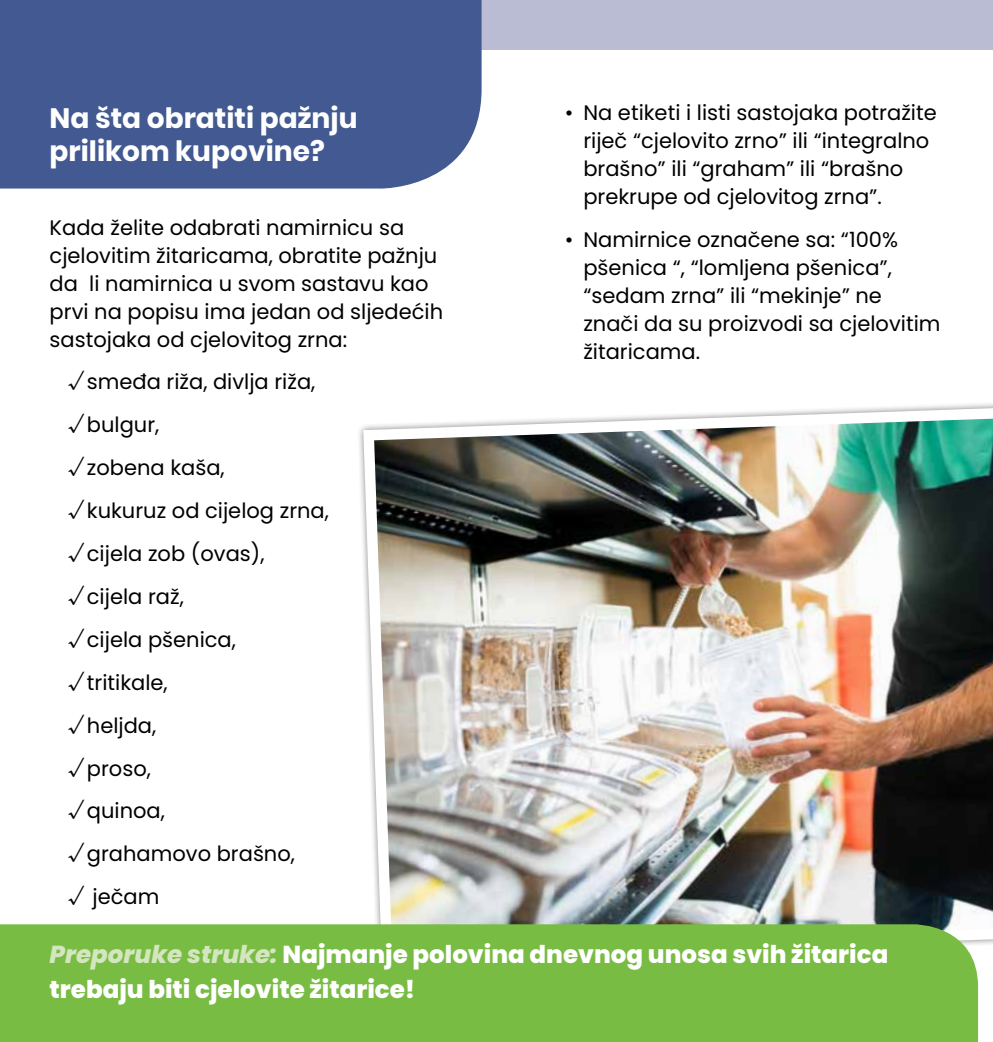
<style>
.page{position:relative;width:993px;height:1042px;background:#fff}
.page>*{position:absolute;margin:0;border:0;box-sizing:border-box;transform-origin:0 0}
.t1{font:700 28px/33.6px "Poppins";color:#fff}
.t2{font:800 24.5px/35px "Poppins";color:#fff}
.t3{font:21px/42.9px "Poppins";color:#000}
.s1{font-style:italic;color:#d4e6c0}
</style>
<div class="page">
<div style="left:0;top:0;width:992px;height:50px;background:#babcd3"></div>
<div style="left:0;top:0;width:481px;height:189px;background:#425a91"></div>
<img style="left:359px;top:403px;width:633px;height:542px">
<div style="left:0;top:924px;width:977px;height:118px;background:#79bc43"></div>
<h1 class="t1" style="left:50px;top:101px;width:309px">Na šta obratiti pažnju prilikom kupovine?</h1>
<p class="t3" style="left:583px;top:99px;width:355px;line-height:28px;text-indent:-19px">• Na etiketi i listi sastojaka potražite riječ “cjelovito zrno” ili “integralno brašno” ili “graham” ili “brašno prekrupe od cjelovitog zrna”.</p>
<p class="t3" style="left:583px;top:226px;width:358px;line-height:28px;text-indent:-19px">• Namirnice označene sa: “100% pšenica “, “lomljena pšenica”, “sedam zrna” ili “mekinje” ne znači da su proizvodi sa cjelovitim žitaricama.</p>
<p class="t3" style="left:50px;top:213px;width:395px;line-height:28px">Kada želite odabrati namirnicu sa cjelovitim žitaricama, obratite pažnju da li namirnica u svom sastavu kao prvi na popisu ima jedan od sljedećih sastojaka od cjelovitog zrna:</p>
<p class="t3" style="left:68px;top:361px;width:262px">√smeđa riža, divlja riža, √bulgur,<br>√zobena kaša,<br>√kukuruz od cijelog zrna, √cijela zob (ovas), √cijela raž,<br>√cijela pšenica, √tritikale,<br>√heljda,<br>√proso,<br>√quinoa,<br>√grahamovo brašno,<br>√ ječam</p>
<p class="t2" style="left:50px;top:937px;width:839px"><span class="s1">Preporuke struke:</span> Najmanje polovina dnevnog unosa svih žitarica trebaju biti cjelovite žitarice!</p>
</div>
